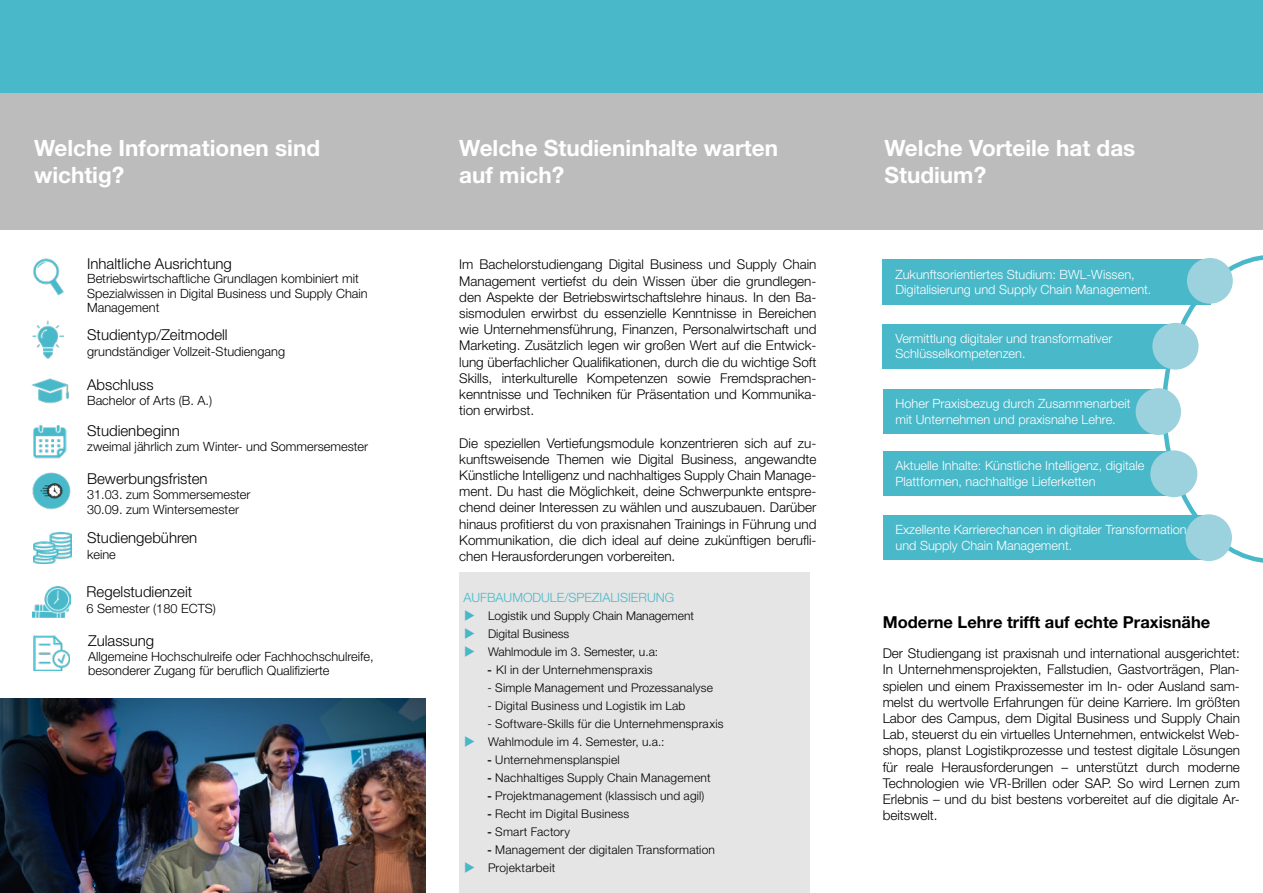
<style>
.page{position:relative;width:1263px;height:893px;background:#fff}
.page>*{position:absolute;margin:0;border:0;box-sizing:border-box;transform-origin:0 0}
.t1{font:700 22.5px/27px "Helvetica Neue LT Std";color:#fff}
.t2{font:700 16.5px "Helvetica Neue LT Pro";color:#000}
.t3{font:300 15px "Helvetica Neue LT Pro";color:#000}
.t4{font:300 13.5px/16.2px "Helvetica Neue LT Pro";color:#000;text-align:justify}
.t5{font:300 12.75px/15.3px "Helvetica Neue LT Pro";color:#fff}
.t6{font:300 12.75px/14.4px "Helvetica Neue LT Pro";color:#000}
.t7{font:300 12.75px "Helvetica Neue LT Pro";color:#49b8c9}
.t8{font:300 12px "Helvetica Neue LT Std";letter-spacing:.015em;color:#000}
.s1{color:#49b7c8}
.s2{font-family:"Arial";font-weight:400;font-size:12.75px}
</style>
<div class="page">
<img style="left:33px;top:258px;width:31px;height:38px">
<img style="left:32px;top:320px;width:31px;height:38px">
<img style="left:32px;top:378px;width:37px;height:26px">
<img style="left:33px;top:425px;width:34px;height:33px">
<img style="left:33px;top:586px;width:37px;height:31px">
<img style="left:33px;top:533px;width:39px;height:31px">
<img style="left:33px;top:635px;width:36px;height:36px">
<img style="left:33px;top:472px;width:38px;height:38px">
<div style="left:459px;top:573px;width:350px;height:320px;background:#e5e5e5"></div>
<img style="left:0;top:699px;width:425px;height:194px">
<div style="left:0;top:0;width:1263px;height:96px;background:#49b8c9"></div>
<div style="left:0;top:94px;width:1263px;height:136px;background:#bcbcbc"></div>
<svg style="left:1160px;top:255px;width:103px;height:308px"></svg>
<div style="left:883px;top:259px;width:328px;height:46px;background:#49b8c9"></div>
<div style="left:1187px;top:258px;width:46px;height:46px;background:#9bd2dd;border-radius:50%"></div>
<div style="left:883px;top:451px;width:293px;height:45px;background:#49b8c9"></div>
<div style="left:1150px;top:450px;width:47px;height:47px;background:#9bd2dd;border-radius:50%"></div>
<div style="left:883px;top:324px;width:292px;height:44px;background:#49b8c9"></div>
<div style="left:1152px;top:323px;width:46px;height:47px;background:#9bd2dd;border-radius:50%"></div>
<div style="left:883px;top:389px;width:277px;height:45px;background:#49b8c9"></div>
<div style="left:1136px;top:388px;width:45px;height:47px;background:#9bd2dd;border-radius:50%"></div>
<div style="left:883px;top:515px;width:321px;height:45px;background:#49b8c9"></div>
<div style="left:1185px;top:514px;width:47px;height:47px;background:#9bd2dd;border-radius:50%"></div>
<h1 class="t1" style="left:34px;top:134px;width:288px">Welche Informationen sind wichtig?</h1>
<h1 class="t1" style="left:459px;top:134px;width:320px">Welche Studieninhalte warten auf mich?</h1>
<h1 class="t1" style="left:884px;top:134px;width:252px">Welche Vorteile hat das<br>Studium?</h1>
<p class="t3" style="left:87px;top:255px;width:146px">Inhaltliche Ausrichtung</p>
<p class="t6" style="left:87px;top:271px;width:282px">Betriebswirtschaftliche Grundlagen kombiniert mit<br>Spezialwissen in Digital Business und Supply Chain<br>Management</p>
<p class="t3" style="left:87px;top:326px;width:142px">Studientyp/Zeitmodell</p>
<p class="t6" style="left:87px;top:344px;width:199px">grundständiger Vollzeit-Studiengang</p>
<p class="t3" style="left:87px;top:375px;width:68px">Abschluss</p>
<p class="t6" style="left:87px;top:393px;width:126px">Bachelor of Arts (B. A.)</p>
<p class="t3" style="left:87px;top:422px;width:94px">Studienbeginn</p>
<p class="t6" style="left:87px;top:439px;width:283px">zweimal jährlich zum Winter- und Sommersemester</p>
<p class="t3" style="left:87px;top:469px;width:122px">Bewerbungsfristen</p>
<p class="t6" style="left:87px;top:487px;width:165px;line-height:15.3px">31.03. zum Sommersemester<br>30.09. zum Wintersemester</p>
<p class="t3" style="left:87px;top:529px;width:112px">Studiengebühren</p>
<p class="t6" style="left:87px;top:547px;width:30px">keine</p>
<p class="t3" style="left:87px;top:583px;width:107px">Regelstudienzeit</p>
<p class="t6" style="left:87px;top:600px;width:131px">6 Semester (180 ECTS)</p>
<p class="t3" style="left:88px;top:632px;width:68px">Zulassung</p>
<p class="t6" style="left:88px;top:649px;width:287px">Allgemeine Hochschulreife oder Fachhochschulreife, besonderer Zugang für beruflich Qualifizierte</p>
<p class="t4" style="left:459px;top:256px;width:359px">Im Bachelorstudiengang Digital Business und Supply Chain Management vertiefst du dein Wissen über die grundlegen&shy;den Aspekte der Betriebswirtschaftslehre hinaus. In den Ba&shy;sismodulen erwirbst du essenzielle Kenntnisse in Bereichen wie Unternehmensführung, Finanzen, Personalwirtschaft und Marketing. Zusätzlich legen wir großen Wert auf die Entwick&shy;lung überfachlicher Qualifikationen, durch die du wichtige Soft Skills, interkulturelle Kompetenzen sowie Fremdsprachen&shy;kenntnisse und Techniken für Präsentation und Kommunika&shy;tion erwirbst.</p>
<p class="t4" style="left:459px;top:434px;width:359px">Die speziellen Vertiefungsmodule konzentrieren sich auf zu&shy;kunftsweisende Themen wie Digital Business, angewandte Künstliche Intelligenz und nachhaltiges Supply Chain Manage&shy;ment. Du hast die Möglichkeit, deine Schwerpunkte entspre&shy;chend deiner Interessen zu wählen und auszubauen. Darüber hinaus profitierst du von praxisnahen Trainings in Führung und Kommunikation, die dich ideal auf deine zukünftigen berufli&shy;chen Herausforderungen vorbereiten.</p>
<p class="t7" style="left:463px;top:590px;width:212px">AUFBAUMODULE/SPEZIALISIERUNG</p>
<p class="t8" style="left:464px;top:609px;width:231px"><span class="s1">◆</span> Logistik und Supply Chain Management</p>
<p class="t8" style="left:464px;top:627px;width:107px"><span class="s1">◆</span> Digital Business</p>
<p class="t8" style="left:464px;top:645px;width:196px"><span class="s1">◆</span> Wahlmodule im 3. Semester, u.a:</p>
<p class="t8" style="left:487px;top:663px;width:166px"><span class="s2">-</span> KI in der Unternehmenspraxis</p>
<p class="t8" style="left:487px;top:681px;width:227px">- Simple Management und Prozessanalyse</p>
<p class="t8" style="left:487px;top:699px;width:199px">- Digital Business und Logistik im Lab</p>
<p class="t8" style="left:487px;top:717px;width:237px">- Software-Skills für die Unternehmenspraxis</p>
<p class="t8" style="left:464px;top:735px;width:202px"><span class="s1">◆</span> Wahlmodule im 4. Semester, u.a.:</p>
<p class="t8" style="left:487px;top:753px;width:134px"><span class="s2">-</span> Unternehmensplanspiel</p>
<p class="t8" style="left:487px;top:771px;width:225px"><span class="s2">-</span> Nachhaltiges Supply Chain Management</p>
<p class="t8" style="left:487px;top:789px;width:218px"><span class="s2">-</span> Projektmanagement (klassisch und agil)</p>
<p class="t8" style="left:487px;top:807px;width:143px"><span class="s2">-</span> Recht im Digital Business</p>
<p class="t8" style="left:487px;top:825px;width:84px"><span class="s2">-</span> Smart Factory</p>
<p class="t8" style="left:487px;top:843px;width:229px"><span class="s2">-</span> Management der digitalen Transformation</p>
<p class="t8" style="left:464px;top:861px;width:93px"><span class="s1">◆</span> Projektarbeit</p>
<p class="t5" style="left:895px;top:266px;width:257px">Zukunftsorientiertes Studium: BWL-Wissen,<br>Digitalisierung und Supply Chain Management.</p>
<p class="t5" style="left:895px;top:330px;width:219px">Vermittlung digitaler und transformativer<br>Schlüsselkompetenzen.</p>
<p class="t5" style="left:895px;top:396px;width:236px">Hoher Praxisbezug durch Zusammenarbeit mit Unternehmen und praxisnahe Lehre.</p>
<p class="t5" style="left:895px;top:458px;width:250px">Aktuelle Inhalte: Künstliche Intelligenz, digitale<br>Plattformen, nachhaltige Lieferketten</p>
<p class="t5" style="left:895px;top:522px;width:293px">Exzellente Karrierechancen in digitaler Transformation und Supply Chain Management.</p>
<p class="t2" style="left:883px;top:612px;width:329px">Moderne Lehre trifft auf echte Praxisnähe</p>
<p class="t4" style="left:883px;top:645px;width:359px">Der Studiengang ist praxisnah und international ausgerichtet:<br>In Unternehmensprojekten, Fallstudien, Gastvorträgen, Plan&shy;spielen und einem Praxissemester im In- oder Ausland sam&shy;melst du wertvolle Erfahrungen für deine Karriere. Im größten Labor des Campus, dem Digital Business und Supply Chain Lab, steuerst du ein virtuelles Unternehmen, entwickelst Web&shy;shops, planst Logistikprozesse und testest digitale Lösungen für reale Herausforderungen – unterstützt durch moderne Technologien wie VR-Brillen oder SAP. So wird Lernen zum Erlebnis – und du bist bestens vorbereitet auf die digitale Ar&shy;beitswelt.</p>
</div>
